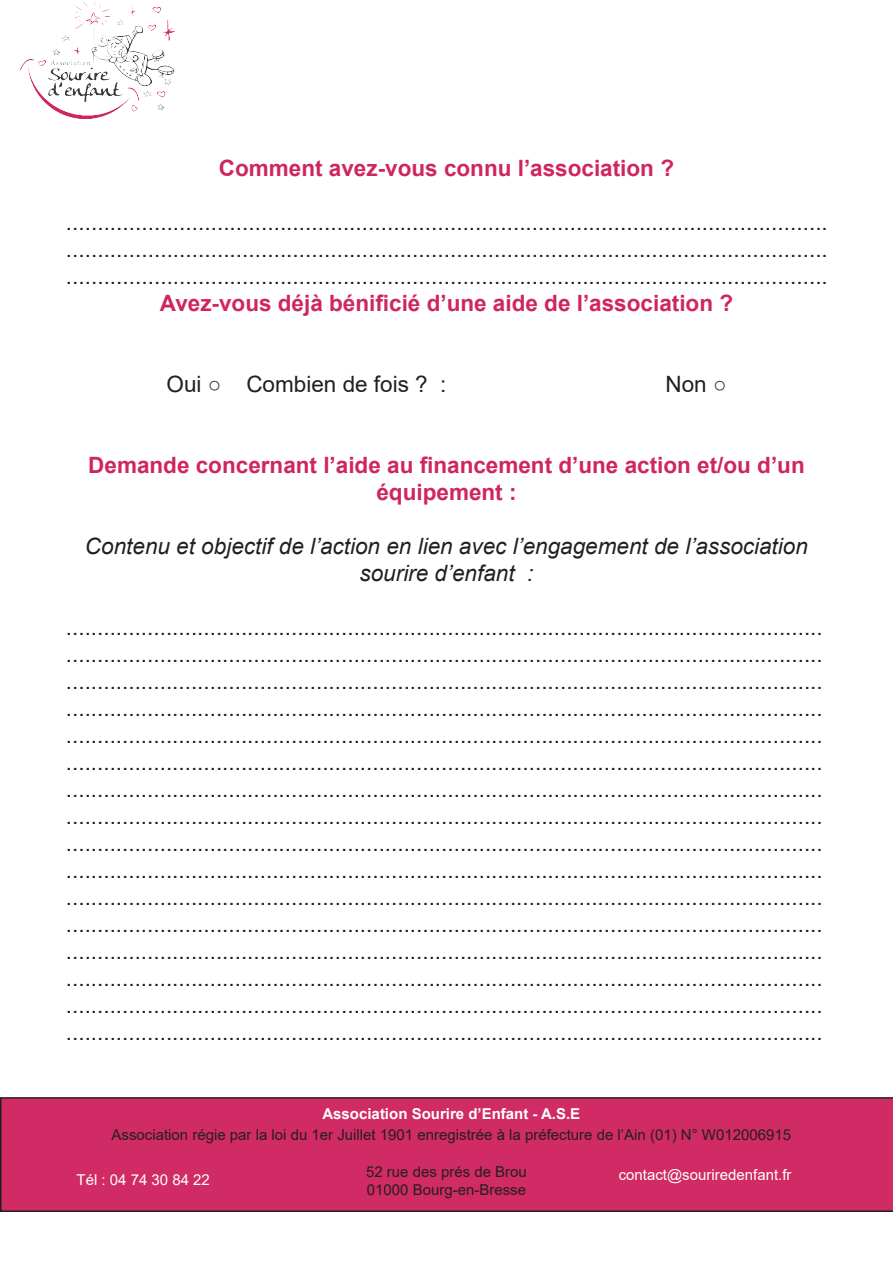
<style>
.page{position:relative;width:893px;height:1263px;background:#fff}
.page>*{position:absolute;margin:0;border:0;box-sizing:border-box;transform-origin:0 0}
.t1{font:22.5px/27px "Arial";color:#231f20;text-align:center}
.t2{font:700 22.5px/27px "Arial";color:#cf265c;text-align:center}
.t3{font:italic 22.5px/27px "Arial";color:#231f20;text-align:center}
.t4{font:15px/18px "Arial";color:#231f20}
.t5{font:15px "Arial";color:#fff}
.t6{font:700 15px "Arial";color:#fff}
.s1{font-weight:700;color:#cf265c}
</style>
<div class="page">
<div style="left:0;top:1097px;width:893px;height:115px;background:#d02b64"></div>
<img style="left:20px;top:1px;width:154px;height:117px">
<p class="t2" style="left:219px;top:155px;width:457px">Comment avez-vous connu l’association ?</p>
<p class="t1" style="left:66px;top:208px;width:763px">......................................................................................................................... ......................................................................................................................... .........................................................................................................................<br><span class="s1">Avez-vous déjà bénificié d’une aide de l’association ?</span></p>
<p class="t1" style="left:167px;top:370px;width:281px">Oui ○ Combien de fois ? :</p>
<p class="t1" style="left:665px;top:370px;width:63px">Non ○</p>
<p class="t2" style="left:88px;top:452px;width:718px">Demande concernant l’aide au financement d’une action et/ou d’un équipement :</p>
<p class="t3" style="left:85px;top:533px;width:724px">Contenu et objectif de l’action en lien avec l’engagement de l’association sourire d’enfant :</p>
<p class="t1" style="left:66px;top:613px;width:758px">.........................................................................................................................</p>
<p class="t1" style="left:66px;top:640px;width:758px">.........................................................................................................................</p>
<p class="t1" style="left:66px;top:667px;width:758px;text-align:justify">......................................................................................................................... ......................................................................................................................... ......................................................................................................................... ......................................................................................................................... ......................................................................................................................... ......................................................................................................................... ......................................................................................................................... ......................................................................................................................... ......................................................................................................................... ......................................................................................................................... ......................................................................................................................... ......................................................................................................................... ......................................................................................................................... .........................................................................................................................</p>
<p class="t6" style="left:322px;top:1103px;width:259px">Association Sourire d’Enfant - A.S.E</p>
<p class="t4" style="left:111px;top:1126px;width:681px">Association régie par la loi du 1er Juillet 1901 enregistrée à la préfecture de l’Ain (01) N° W012006915</p>
<p class="t5" style="left:77px;top:1169px;width:135px">Tél : 04 74 30 84 22</p>
<p class="t5" style="left:619px;top:1165px;width:174px">contact@souriredenfant.fr</p>
<p class="t4" style="left:366px;top:1162px;width:162px">52 rue des prés de Brou<br>01000 Bourg-en-Bresse</p>
</div>
